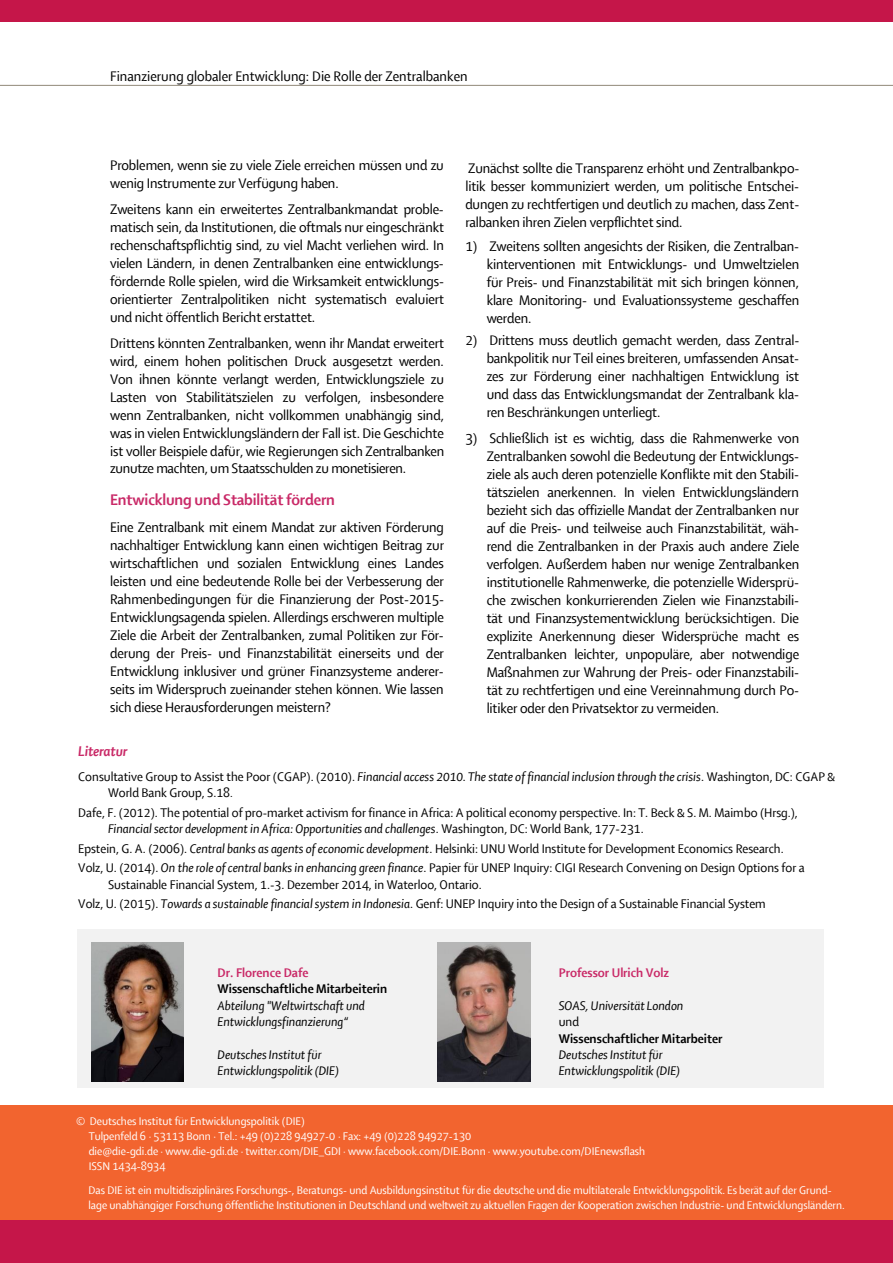
<style>
.page{position:relative;width:893px;height:1263px;background:#fff}
.page>*{position:absolute;margin:0;border:0;box-sizing:border-box;transform-origin:0 0}
.t1{font:700 16.5px "Shaker R";letter-spacing:-.01em;color:#c92967}
.t2{font:15px/18px "Shaker R";letter-spacing:-.01em;color:#000;text-align:justify}
.t3{font:italic 700 15px "Shaker R";letter-spacing:-.01em;color:#c92967}
.t4{font:13.5px/16.4px "Shaker R";color:#000}
.t5{font:italic 13.5px/15.3px "Shaker R";color:#000}
.t6{font:700 13.5px "Shaker R";letter-spacing:.005em;color:#000}
.t7{font:700 13.5px "Shaker R";color:#c92967}
.t8{font:12px/15px "Shaker R";color:#fff}
.s1{font-style:italic}
.s2{font-size:12px}
</style>
<div class="page">
<div style="left:0;top:0;width:893px;height:21px;background:#c51649"></div>
<hr style="left:0;top:85px;width:893px;height:1px;background:#9f988a">
<div style="left:0;top:1106px;width:893px;height:115px;background:#f2642f"></div>
<div style="left:0;top:1220px;width:893px;height:43px;background:#c51649"></div>
<div style="left:78px;top:929px;width:746px;height:16px;background:#f2f2f2"></div>
<div style="left:78px;top:945px;width:746px;height:35px;background:#f2f2f2"></div>
<div style="left:78px;top:980px;width:746px;height:17px;background:#f2f2f2"></div>
<div style="left:78px;top:997px;width:746px;height:16px;background:#f2f2f2"></div>
<div style="left:78px;top:1013px;width:746px;height:16px;background:#f2f2f2"></div>
<div style="left:78px;top:1029px;width:746px;height:17px;background:#f2f2f2"></div>
<div style="left:78px;top:1046px;width:746px;height:16px;background:#f2f2f2"></div>
<div style="left:78px;top:1062px;width:746px;height:26px;background:#f2f2f2"></div>
<img style="left:91px;top:942px;width:93px;height:139px">
<img style="left:438px;top:942px;width:92px;height:140px">
<p class="t2" style="left:110px;top:67px;width:359px">Finanzierung globaler Entwicklung: Die Rolle der Zentralbanken</p>
<p class="t2" style="left:110px;top:156px;width:335px">Problemen, wenn sie zu viele Ziele erreichen müssen und zu wenig Instrumente zur Verfügung haben.</p>
<p class="t2" style="left:110px;top:201px;width:335px">Zweitens kann ein erweitertes Zentralbankmandat proble&shy;matisch sein, da Institutionen, die oftmals nur eingeschränkt rechenschaftspflichtig sind, zu viel Macht verliehen wird. In vielen Ländern, in denen Zentralbanken eine entwicklungs&shy;fördernde Rolle spielen, wird die Wirksamkeit entwicklungs&shy;orientierter Zentralpolitiken nicht systematisch evaluiert und nicht öffentlich Bericht erstattet.</p>
<p class="t2" style="left:110px;top:335px;width:336px">Drittens könnten Zentralbanken, wenn ihr Mandat erweitert wird, einem hohen politischen Druck ausgesetzt werden.<br>Von ihnen könnte verlangt werden, Entwicklungsziele zu Lasten von Stabilitätszielen zu verfolgen, insbesondere wenn Zentralbanken, nicht vollkommen unabhängig sind, was in vielen Entwicklungsländern der Fall ist. Die Geschichte ist voller Beispiele dafür, wie Regierungen sich Zentralbanken zunutze machten, um Staatsschulden zu monetisieren.</p>
<p class="t1" style="left:110px;top:491px;width:226px">Entwicklung und Stabilität fördern</p>
<p class="t2" style="left:110px;top:518px;width:335px">Eine Zentralbank mit einem Mandat zur aktiven Förderung nachhaltiger Entwicklung kann einen wichtigen Beitrag zur wirtschaftlichen und sozialen Entwicklung eines Landes leisten und eine bedeutende Rolle bei der Verbesserung der Rahmenbedingungen für die Finanzierung der Post-2015- Entwicklungsagenda spielen. Allerdings erschweren multiple Ziele die Arbeit der Zentralbanken, zumal Politiken zur För&shy;derung der Preis- und Finanzstabilität einerseits und der Entwicklung inklusiver und grüner Finanzsysteme anderer&shy;seits im Widerspruch zueinander stehen können. Wie lassen sich diese Herausforderungen meistern?</p>
<p class="t2" style="left:465px;top:159px;width:335px">Zunächst sollte die Transparenz erhöht und Zentralbankpo&shy;litik besser kommuniziert werden, um politische Entschei&shy;dungen zu rechtfertigen und deutlich zu machen, dass Zent&shy;ralbanken ihren Zielen verpflichtet sind.</p>
<p class="t2" style="left:487px;top:237px;width:314px;text-indent:-21px">1) Zweitens sollten angesichts der Risiken, die Zentralban&shy;kinterventionen mit Entwicklungs- und Umweltzielen für Preis- und Finanzstabilität mit sich bringen können, klare Monitoring- und Evaluationssysteme geschaffen werden.</p>
<p class="t2" style="left:487px;top:332px;width:314px;text-indent:-21px">2) Drittens muss deutlich gemacht werden, dass Zentral&shy;bankpolitik nur Teil eines breiteren, umfassenden Ansat&shy;zes zur Förderung einer nachhaltigen Entwicklung ist und dass das Entwicklungsmandat der Zentralbank kla&shy;ren Beschränkungen unterliegt.</p>
<p class="t2" style="left:487px;top:429px;width:314px;text-indent:-21px">3) Schließlich ist es wichtig, dass die Rahmenwerke von Zentralbanken sowohl die Bedeutung der Entwicklungs&shy;ziele als auch deren potenzielle Konflikte mit den Stabili&shy;tätszielen anerkennen. In vielen Entwicklungsländern bezieht sich das offizielle Mandat der Zentralbanken nur auf die Preis- und teilweise auch Finanzstabilität, wäh&shy;rend die Zentralbanken in der Praxis auch andere Ziele verfolgen. Außerdem haben nur wenige Zentralbanken institutionelle Rahmenwerke, die potenzielle Widersprü&shy;che zwischen konkurrierenden Zielen wie Finanzstabili&shy;tät und Finanzsystementwicklung berücksichtigen. Die explizite Anerkennung dieser Widersprüche macht es Zentralbanken leichter, unpopuläre, aber notwendige Maßnahmen zur Wahrung der Preis- oder Finanzstabili&shy;tät zu rechtfertigen und eine Vereinnahmung durch Po&shy;litiker oder den Privatsektor zu vermeiden.</p>
<p class="t3" style="left:78px;top:743px;width:50px">Literatur</p>
<p class="t4" style="left:108px;top:768px;width:728px;text-indent:-30px">Consultative Group to Assist the Poor (CGAP). (2010). <span class="s1">Financial access 2010. The state of financial inclusion through the crisis</span>. Washington, DC: CGAP &amp;<br>World Bank Group, S.18<span class="s2">.</span></p>
<p class="t4" style="left:108px;top:804px;width:691px;text-indent:-30px">Dafe, F. (2012). The potential of pro-market activism for finance in Africa: A political economy perspective. In: T. Beck &amp; S. M. Maimbo (Hrsg.),<br><span class="s1">Financial sector development in Africa: Opportunities and challenges</span>. Washington, DC: World Bank, 177-231.</p>
<p class="t4" style="left:78px;top:839px;width:728px;line-height:19.5px">Epstein, G. A. (2006). <span class="s1">Central banks as agents of economic development</span>. Helsinki: UNU World Institute for Development Economics Research.<br>Volz, U. (2014). <span class="s1">On the role of central banks in enhancing green finance</span>. Papier für UNEP Inquiry: CIGI Research Convening on Design Options for a</p>
<p class="t4" style="left:78px;top:875px;width:689px;line-height:19.5px;text-indent:30px">Sustainable Financial System, 1.-3. Dezember 2014, in Waterloo, Ontario.<br>Volz, U. (2015). <span class="s1">Towards a sustainable financial system in Indonesia</span>. Genf: UNEP Inquiry into the Design of a Sustainable Financial System</p>
<p class="t7" style="left:217px;top:965px;width:93px">Dr. Florence Dafe</p>
<p class="t7" style="left:559px;top:965px;width:112px">Professor Ulrich Volz</p>
<p class="t6" style="left:217px;top:982px;width:171px">Wissenschaftliche Mitarbeiterin</p>
<p class="t5" style="left:217px;top:997px;width:149px;line-height:16.4px">Abteilung "Weltwirtschaft und<br>Entwicklungsfinanzierung“</p>
<p class="t5" style="left:217px;top:1047px;width:123px">Deutsches Institut für<br>Entwicklungspolitik (DIE)</p>
<p class="t5" style="left:559px;top:998px;width:126px">SOAS, Universität London</p>
<p class="t4" style="left:559px;top:1014px;width:22px">und</p>
<p class="t6" style="left:559px;top:1031px;width:165px">Wissenschaftlicher Mitarbeiter</p>
<p class="t5" style="left:559px;top:1047px;width:123px">Deutsches Institut für<br>Entwicklungspolitik (DIE)</p>
<p class="t8" style="left:89px;top:1113px;width:558px;text-indent:-12px">© Deutsches Institut für Entwicklungspolitik (DIE)<br>Tulpenfeld 6 · 53113 Bonn · Tel.: +49 (0)228 94927-0 · Fax: +49 (0)228 94927-130<br>die@die-gdi.de · www.die-gdi.de · twitter.com/DIE_GDI · www.facebook.com/DIE.Bonn · www.youtube.com/DIEnewsflash ISSN 1434-8934</p>
<p class="t8" style="left:88px;top:1182px;width:758px">Das DIE ist ein multidisziplinäres Forschungs-, Beratungs- und Ausbildungsinstitut für die deutsche und die multilaterale Entwicklungspolitik. Es berät auf der Grund&shy;lage unabhängiger Forschung öffentliche Institutionen in Deutschland und weltweit zu aktuellen Fragen der Kooperation zwischen Industrie- und Entwicklungsländern.</p>
</div>
